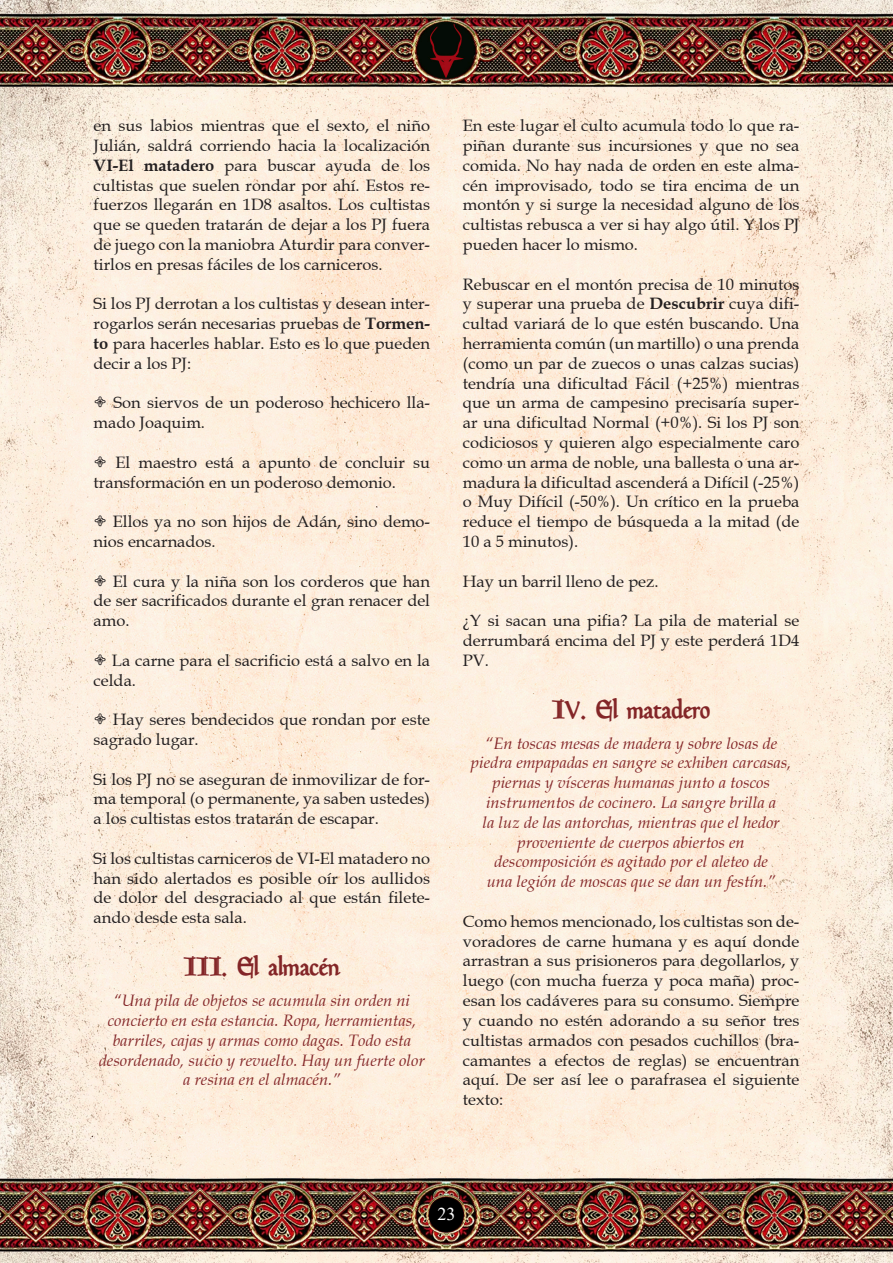
<style>
.page{position:relative;width:893px;height:1263px;background:#fff}
.page>*{position:absolute;margin:0;border:0;box-sizing:border-box;transform-origin:0 0}
.t1{font:600 27px "Goudy Mediaeval";color:#832527}
.t2{font:18px "Times New Roman";color:#fff}
.t3{font:16.5px/19.8px "Book Antiqua";color:#231f20;text-align:justify}
.t4{font:italic 16.5px/19.8px "Book Antiqua";color:#832527;text-align:center}
.s1{font-weight:700}
.s2{font-family:"Goudy Stout";font-size:21px}
</style>
<div class="page">
<img style="left:0;top:0;width:893px;height:1263px">
<p class="t3" style="left:94px;top:116px;width:338px">en sus labios mientras que el sexto, el niño Julián, saldrá corriendo hacia la localización <span class="s1">VI-El matadero</span> para buscar ayuda de los cultistas que suelen rondar por ahí. Estos re&shy;fuerzos llegarán en 1D8 asaltos. Los cultistas que se queden tratarán de dejar a los PJ fuera de juego con la maniobra Aturdir para conver&shy;tirlos en presas fáciles de los carniceros.</p>
<p class="t3" style="left:94px;top:294px;width:338px">Si los PJ derrotan a los cultistas y desean inter&shy;rogarlos serán necesarias pruebas de <span class="s1">Tormen&shy;to</span> para hacerles hablar. Esto es lo que pueden decir a los PJ:</p>
<p class="t3" style="left:94px;top:393px;width:338px"><span class="s2">·</span> Son siervos de un poderoso hechicero lla&shy;mado Joaquim.</p>
<p class="t3" style="left:94px;top:452px;width:338px"><span class="s2">·</span> El maestro está a apunto de concluir su transformación en un poderoso demonio.</p>
<p class="t3" style="left:94px;top:512px;width:338px"><span class="s2">·</span> Ellos ya no son hijos de Adán, sino demo&shy;nios encarnados.</p>
<p class="t3" style="left:94px;top:571px;width:338px"><span class="s2">·</span> El cura y la niña son los corderos que han de ser sacrificados durante el gran renacer del amo.</p>
<p class="t3" style="left:94px;top:650px;width:338px"><span class="s2">·</span> La carne para el sacrificio está a salvo en la celda.</p>
<p class="t3" style="left:94px;top:710px;width:338px"><span class="s2">·</span> Hay seres bendecidos que rondan por este sagrado lugar.</p>
<p class="t3" style="left:94px;top:769px;width:338px">Si los PJ no se aseguran de inmovilizar de for&shy;ma temporal (o permanente, ya saben ustedes) a los cultistas estos tratarán de escapar.</p>
<p class="t3" style="left:94px;top:848px;width:338px">Si los cultistas carniceros de VI-El matadero no han sido alertados es posible oír los aullidos de dolor del desgraciado al que están filete&shy;ando desde esta sala.</p>
<p class="t1" style="left:184px;top:953px;width:158px">III. El almacén</p>
<p class="t4" style="left:99px;top:991px;width:328px">“Una pila de objetos se acumula sin orden ni concierto en esta estancia. Ropa, herramientas, barriles, cajas y armas como dagas. Todo esta desordenado, sucio y revuelto. Hay un fuerte olor a resina en el almacén.”</p>
<p class="t3" style="left:463px;top:116px;width:338px">En este lugar el culto acumula todo lo que ra&shy;piñan durante sus incursiones y que no sea comida. No hay nada de orden en este alma&shy;cén improvisado, todo se tira encima de un montón y si surge la necesidad alguno de los cultistas rebusca a ver si hay algo útil. Y los PJ pueden hacer lo mismo.</p>
<p class="t3" style="left:463px;top:274px;width:338px">Rebuscar en el montón precisa de 10 minutos y superar una prueba de <span class="s1">Descubrir</span> cuya difi&shy;cultad variará de lo que estén buscando. Una herramienta común (un martillo) o una prenda (como un par de zuecos o unas calzas sucias) tendría una dificultad Fácil (+25%) mientras que un arma de campesino precisaría super&shy;ar una dificultad Normal (+0%). Si los PJ son codiciosos y quieren algo especialmente caro como un arma de noble, una ballesta o una ar&shy;madura la dificultad ascenderá a Difícil (-25%) o Muy Difícil (-50%). Un crítico en la prueba reduce el tiempo de búsqueda a la mitad (de 10 a 5 minutos).</p>
<p class="t3" style="left:463px;top:571px;width:197px">Hay un barril lleno de pez.</p>
<p class="t3" style="left:463px;top:611px;width:338px">¿Y si sacan una pifia? La pila de material se derrumbará encima del PJ y este perderá 1D4<br>PV.</p>
<p class="t1" style="left:552px;top:695px;width:160px">IV. El matadero</p>
<p class="t4" style="left:471px;top:733px;width:322px">“En toscas mesas de madera y sobre losas de piedra empapadas en sangre se exhiben carcasas, piernas y vísceras humanas junto a toscos</p>
<p class="t4" style="left:486px;top:793px;width:292px">instrumentos de cocinero. La sangre brilla a</p>
<p class="t4" style="left:483px;top:813px;width:299px">la luz de las antorchas, mientras que el hedor</p>
<p class="t4" style="left:518px;top:832px;width:229px">proveniente de cuerpos abiertos en</p>
<p class="t4" style="left:494px;top:852px;width:275px">descomposición es agitado por el aleteo de</p>
<p class="t4" style="left:487px;top:872px;width:290px">una legión de moscas que se dan un festín.”</p>
<p class="t3" style="left:463px;top:911px;width:338px">Como hemos mencionado, los cultistas son de&shy;voradores de carne humana y es aquí donde arrastran a sus prisioneros para degollarlos, y luego (con mucha fuerza y poca maña) proc&shy;esan los cadáveres para su consumo. Siempre y cuando no estén adorando a su señor tres cultistas armados con pesados cuchillos (bra&shy;camantes a efectos de reglas) se encuentran aquí. De ser así lee o parafrasea el siguiente texto:</p>
<p class="t2" style="left:437px;top:1201px;width:19px">23</p>
</div>
